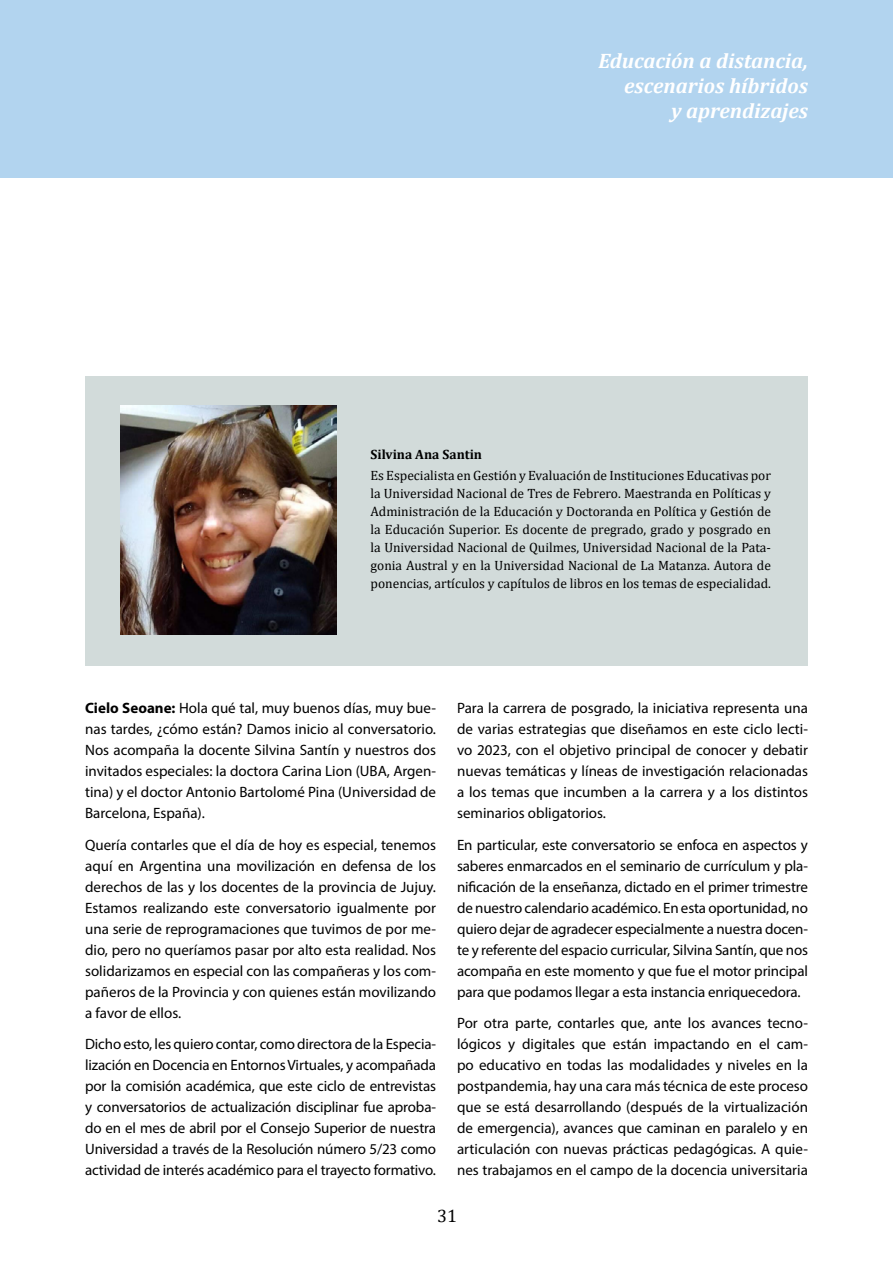
<style>
.page{position:relative;width:893px;height:1263px;background:#fff}
.page>*{position:absolute;margin:0;border:0;box-sizing:border-box;transform-origin:0 0}
.t1{font:italic 700 21px/25.2px "Cambria";color:#fff;text-align:right}
.t2{font:18px "Cambria";color:#000}
.t3{font:15px/21px "Myriad Pro";color:#000;text-align:justify}
.t4{font:13.5px/18px "Cambria";color:#000;text-align:justify}
.t5{font:700 13.5px "Cambria";color:#000}
.s1{font-weight:700}
</style>
<div class="page">
<div style="left:0;top:0;width:893px;height:177px;background:#b2d4ef"></div>
<div style="left:85px;top:377px;width:723px;height:289px;background:#d2dbda"></div>
<img style="left:120px;top:405px;width:216px;height:229px">
<h1 class="t1" style="left:598px;top:47px;width:211px">Educación a distancia, escenarios híbridos<br>y aprendizajes</h1>
<p class="t5" style="left:370px;top:445px;width:113px">Silvina Ana Santin</p>
<p class="t4" style="left:370px;top:466px;width:402px">Es Especialista en Gestión y Evaluación de Instituciones Educativas por la Universidad Nacional de Tres de Febrero. Maestranda en Políticas y Administración de la Educación y Doctoranda en Política y Gestión de la Educación Superior. Es docente de pregrado, grado y posgrado en la Universidad Nacional de Quilmes, Universidad Nacional de la Pata&shy;gonia Austral y en la Universidad Nacional de La Matanza. Autora de ponencias, artículos y capítulos de libros en los temas de especialidad.</p>
<p class="t3" style="left:85px;top:697px;width:352px"><span class="s1">Cielo Seoane:</span> Hola qué tal, muy buenos días, muy bue&shy;nas tardes, ¿cómo están? Damos inicio al conversatorio.<br>Nos acompaña la docente Silvina Santín y nuestros dos invitados especiales: la doctora Carina Lion (UBA, Argen&shy;tina) y el doctor Antonio Bartolomé Pina (Universidad de Barcelona, España).</p>
<p class="t3" style="left:85px;top:834px;width:352px">Quería contarles que el día de hoy es especial, tenemos aquí en Argentina una movilización en defensa de los derechos de las y los docentes de la provincia de Jujuy.<br>Estamos realizando este conversatorio igualmente por una serie de reprogramaciones que tuvimos de por me&shy;dio, pero no queríamos pasar por alto esta realidad. Nos solidarizamos en especial con las compañeras y los com&shy;pañeros de la Provincia y con quienes están movilizando a favor de ellos.</p>
<p class="t3" style="left:85px;top:1033px;width:352px">Dicho esto, les quiero contar, como directora de la Especia&shy;lización en Docencia en Entornos Virtuales, y acompañada por la comisión académica, que este ciclo de entrevistas y conversatorios de actualización disciplinar fue aproba&shy;do en el mes de abril por el Consejo Superior de nuestra Universidad a través de la Resolución número 5/23 como actividad de interés académico para el trayecto formativo.</p>
<p class="t3" style="left:457px;top:697px;width:352px">Para la carrera de posgrado, la iniciativa representa una de varias estrategias que diseñamos en este ciclo lecti&shy;vo 2023, con el objetivo principal de conocer y debatir nuevas temáticas y líneas de investigación relacionadas a los temas que incumben a la carrera y a los distintos seminarios obligatorios.</p>
<p class="t3" style="left:457px;top:834px;width:352px">En particular, este conversatorio se enfoca en aspectos y saberes enmarcados en el seminario de currículum y pla&shy;nificación de la enseñanza, dictado en el primer trimestre de nuestro calendario académico. En esta oportunidad, no quiero dejar de agradecer especialmente a nuestra docen&shy;te y referente del espacio curricular, Silvina Santín, que nos acompaña en este momento y que fue el motor principal para que podamos llegar a esta instancia enriquecedora.</p>
<p class="t3" style="left:457px;top:1012px;width:352px">Por otra parte, contarles que, ante los avances tecno&shy;lógicos y digitales que están impactando en el cam&shy;po educativo en todas las modalidades y niveles en la postpandemia, hay una cara más técnica de este proceso que se está desarrollando (después de la virtualización de emergencia), avances que caminan en paralelo y en articulación con nuevas prácticas pedagógicas. A quie&shy;nes trabajamos en el campo de la docencia universitaria</p>
<p class="t2" style="left:437px;top:1205px;width:21px">31</p>
</div>
